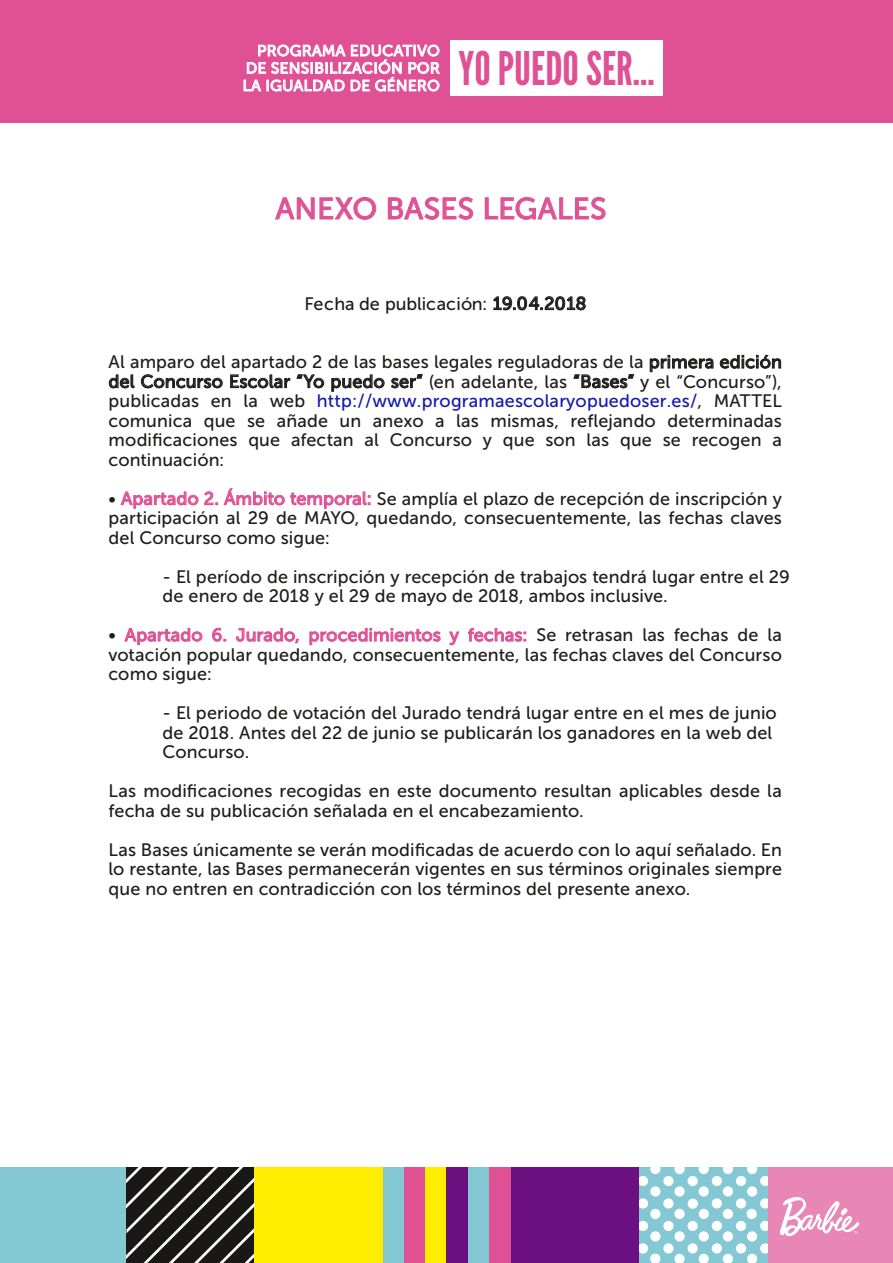
<style>
.page{position:relative;width:893px;height:1263px;background:#fff}
.page>*{position:absolute;margin:0;border:0;box-sizing:border-box;transform-origin:0 0}
.t1{font:46.35px "League Gothic";color:#e05095}
.t2{font:30px "Museo Sans 500";letter-spacing:.005em;color:#e05095}
.t3{font:18px/19.5px "Museo Sans 500";letter-spacing:.005em;color:#1d1d1b;text-align:justify}
.t4{font:15.45px/17.4px "Museo Sans 500";letter-spacing:.02em;color:#fff;text-align:justify}
.s1{color:#121aae}
.s2{color:#e05095}
</style>
<div class="page">
<div style="left:0;top:0;width:893px;height:122px;background:#e05095"></div>
<svg style="left:244px;top:45px;width:196px;height:46px"></svg>
<div style="left:450px;top:40px;width:212px;height:56px;background:#fff"></div>
<div style="left:254px;top:1167px;width:129px;height:96px;background:#ffed00"></div>
<div style="left:0;top:1167px;width:126px;height:96px;background:#84c8d3"></div>
<div style="left:511px;top:1167px;width:128px;height:96px;background:#6a1080"></div>
<div style="left:768px;top:1167px;width:125px;height:96px;background:#e887b5"></div>
<div style="left:383px;top:1167px;width:21px;height:96px;background:#84c8d3"></div>
<div style="left:404px;top:1167px;width:21px;height:96px;background:#e05095"></div>
<div style="left:468px;top:1167px;width:21px;height:96px;background:#84c8d3"></div>
<div style="left:489px;top:1167px;width:22px;height:96px;background:#e05095"></div>
<div style="left:425px;top:1167px;width:22px;height:96px;background:#ffed00"></div>
<div style="left:447px;top:1167px;width:21px;height:96px;background:#6a1080"></div>
<svg style="left:126px;top:1167px;width:128px;height:96px"></svg>
<div style="left:639px;top:1167px;width:129px;height:96px;background:#84c8d3"></div>
<svg style="left:747px;top:1167px;width:21px;height:19px"></svg>
<div style="left:736px;top:1176px;width:10px;height:10px;background:#fff;border-radius:50%"></div>
<div style="left:747px;top:1186px;width:10px;height:10px;background:#fff;border-radius:50%"></div>
<div style="left:736px;top:1198px;width:10px;height:10px;background:#fff;border-radius:50%"></div>
<div style="left:736px;top:1221px;width:10px;height:10px;background:#fff;border-radius:50%"></div>
<div style="left:747px;top:1231px;width:10px;height:10px;background:#fff;border-radius:50%"></div>
<div style="left:736px;top:1243px;width:10px;height:10px;background:#fff;border-radius:50%"></div>
<svg style="left:747px;top:1243px;width:21px;height:20px"></svg>
<svg style="left:723px;top:1167px;width:10px;height:7px"></svg>
<div style="left:712px;top:1176px;width:10px;height:10px;background:#fff;border-radius:50%"></div>
<div style="left:723px;top:1186px;width:10px;height:10px;background:#fff;border-radius:50%"></div>
<div style="left:712px;top:1198px;width:10px;height:10px;background:#fff;border-radius:50%"></div>
<div style="left:723px;top:1209px;width:10px;height:10px;background:#fff;border-radius:50%"></div>
<div style="left:712px;top:1221px;width:10px;height:10px;background:#fff;border-radius:50%"></div>
<div style="left:723px;top:1231px;width:10px;height:10px;background:#fff;border-radius:50%"></div>
<div style="left:712px;top:1243px;width:10px;height:10px;background:#fff;border-radius:50%"></div>
<svg style="left:723px;top:1254px;width:10px;height:9px"></svg>
<svg style="left:699px;top:1167px;width:10px;height:7px"></svg>
<div style="left:687px;top:1176px;width:11px;height:10px;background:#fff;border-radius:50%"></div>
<div style="left:699px;top:1186px;width:10px;height:10px;background:#fff;border-radius:50%"></div>
<div style="left:699px;top:1209px;width:10px;height:10px;background:#fff;border-radius:50%"></div>
<div style="left:687px;top:1221px;width:11px;height:10px;background:#fff;border-radius:50%"></div>
<div style="left:699px;top:1231px;width:10px;height:10px;background:#fff;border-radius:50%"></div>
<div style="left:687px;top:1243px;width:11px;height:10px;background:#fff;border-radius:50%"></div>
<svg style="left:699px;top:1254px;width:10px;height:9px"></svg>
<svg style="left:674px;top:1167px;width:11px;height:7px"></svg>
<div style="left:663px;top:1176px;width:11px;height:10px;background:#fff;border-radius:50%"></div>
<div style="left:674px;top:1186px;width:11px;height:10px;background:#fff;border-radius:50%"></div>
<div style="left:663px;top:1198px;width:11px;height:10px;background:#fff;border-radius:50%"></div>
<div style="left:674px;top:1209px;width:11px;height:10px;background:#fff;border-radius:50%"></div>
<div style="left:663px;top:1221px;width:11px;height:10px;background:#fff;border-radius:50%"></div>
<div style="left:674px;top:1231px;width:11px;height:10px;background:#fff;border-radius:50%"></div>
<div style="left:663px;top:1243px;width:11px;height:10px;background:#fff;border-radius:50%"></div>
<svg style="left:674px;top:1254px;width:11px;height:9px"></svg>
<div style="left:650px;top:1186px;width:10px;height:10px;background:#fff;border-radius:50%"></div>
<div style="left:650px;top:1209px;width:10px;height:10px;background:#fff;border-radius:50%"></div>
<div style="left:650px;top:1231px;width:10px;height:10px;background:#fff;border-radius:50%"></div>
<svg style="left:639px;top:1167px;width:21px;height:19px"></svg>
<svg style="left:639px;top:1198px;width:9px;height:10px"></svg>
<svg style="left:639px;top:1221px;width:9px;height:10px"></svg>
<svg style="left:639px;top:1243px;width:22px;height:20px"></svg>
<svg style="left:687px;top:1198px;width:11px;height:11px"></svg>
<svg style="left:746px;top:1198px;width:22px;height:33px"></svg>
<svg style="left:780px;top:1197px;width:80px;height:40px"></svg>
<svg style="left:493px;top:296px;width:93px;height:14px"></svg>
<svg style="left:650px;top:355px;width:63px;height:17px"></svg>
<svg style="left:720px;top:355px;width:61px;height:14px"></svg>
<svg style="left:109px;top:374px;width:25px;height:14px"></svg>
<svg style="left:141px;top:374px;width:82px;height:14px"></svg>
<svg style="left:230px;top:374px;width:60px;height:14px"></svg>
<svg style="left:297px;top:374px;width:27px;height:14px"></svg>
<svg style="left:331px;top:374px;width:53px;height:18px"></svg>
<svg style="left:391px;top:374px;width:32px;height:14px"></svg>
<svg style="left:574px;top:374px;width:60px;height:14px"></svg>
<svg style="left:121px;top:491px;width:77px;height:18px"></svg>
<svg style="left:204px;top:491px;width:14px;height:14px"></svg>
<svg style="left:224px;top:488px;width:146px;height:21px"></svg>
<svg style="left:124px;top:628px;width:78px;height:17px"></svg>
<svg style="left:212px;top:628px;width:14px;height:14px"></svg>
<svg style="left:236px;top:628px;width:63px;height:15px"></svg>
<svg style="left:310px;top:628px;width:131px;height:17px"></svg>
<svg style="left:449px;top:631px;width:10px;height:14px"></svg>
<svg style="left:468px;top:628px;width:58px;height:14px"></svg>
<svg style="left:275px;top:197px;width:101px;height:23px"></svg>
<svg style="left:388px;top:197px;width:85px;height:23px"></svg>
<svg style="left:485px;top:197px;width:120px;height:23px"></svg>
<p class="t4" style="left:243px;top:42px;width:199px;text-indent:14px">PROGRAMA EDUCATIVO DE SENSIBILIZACIÓN POR LA IGUALDAD DE GÉNERO</p>
<h1 class="t1" style="left:459px;top:41px;width:198px">YO PUEDO SER...</h1>
<h2 class="t2" style="left:275px;top:192px;width:333px">ANEXO BASES LEGALES</h2>
<p class="t3" style="left:305px;top:294px;width:283px">Fecha de publicación: 19.04.2018</p>
<p class="t3" style="left:109px;top:352px;width:675px">Al amparo del apartado 2 de las bases legales reguladoras de la primera edición del Concurso Escolar “Yo puedo ser” (en adelante, las “Bases” y el “Concurso”), publicadas en la web <span class="s1">http://www.programaescolaryopuedoser.es/</span>, MATTEL comunica que se añade un anexo a las mismas, reflejando determinadas modificaciones que afectan al Concurso y que son las que se recogen a continuación:</p>
<p class="t3" style="left:109px;top:489px;width:675px">• <span class="s2">Apartado 2. Ámbito temporal:</span> Se amplía el plazo de recepción de inscripción y participación al 29 de MAYO, quedando, consecuentemente, las fechas claves del Concurso como sigue:</p>
<p class="t3" style="left:163px;top:567px;width:629px">- El período de inscripción y recepción de trabajos tendrá lugar entre el 29 de enero de 2018 y el 29 de mayo de 2018, ambos inclusive.</p>
<p class="t3" style="left:109px;top:625px;width:675px">• <span class="s2">Apartado 6. Jurado, procedimientos y fechas:</span> Se retrasan las fechas de la votación popular quedando, consecuentemente, las fechas claves del Concurso como sigue:</p>
<p class="t3" style="left:163px;top:703px;width:616px;text-align:left">- El periodo de votación del Jurado tendrá lugar entre en el mes de junio de 2018. Antes del 22 de junio se publicarán los ganadores en la web del<br>Concurso.</p>
<p class="t3" style="left:109px;top:781px;width:675px">Las modificaciones recogidas en este documento resultan aplicables desde la fecha de su publicación señalada en el encabezamiento.</p>
<p class="t3" style="left:109px;top:840px;width:675px">Las Bases únicamente se verán modificadas de acuerdo con lo aquí señalado. En lo restante, las Bases permanecerán vigentes en sus términos originales siempre que no entren en contradicción con los términos del presente anexo.</p>
</div>
